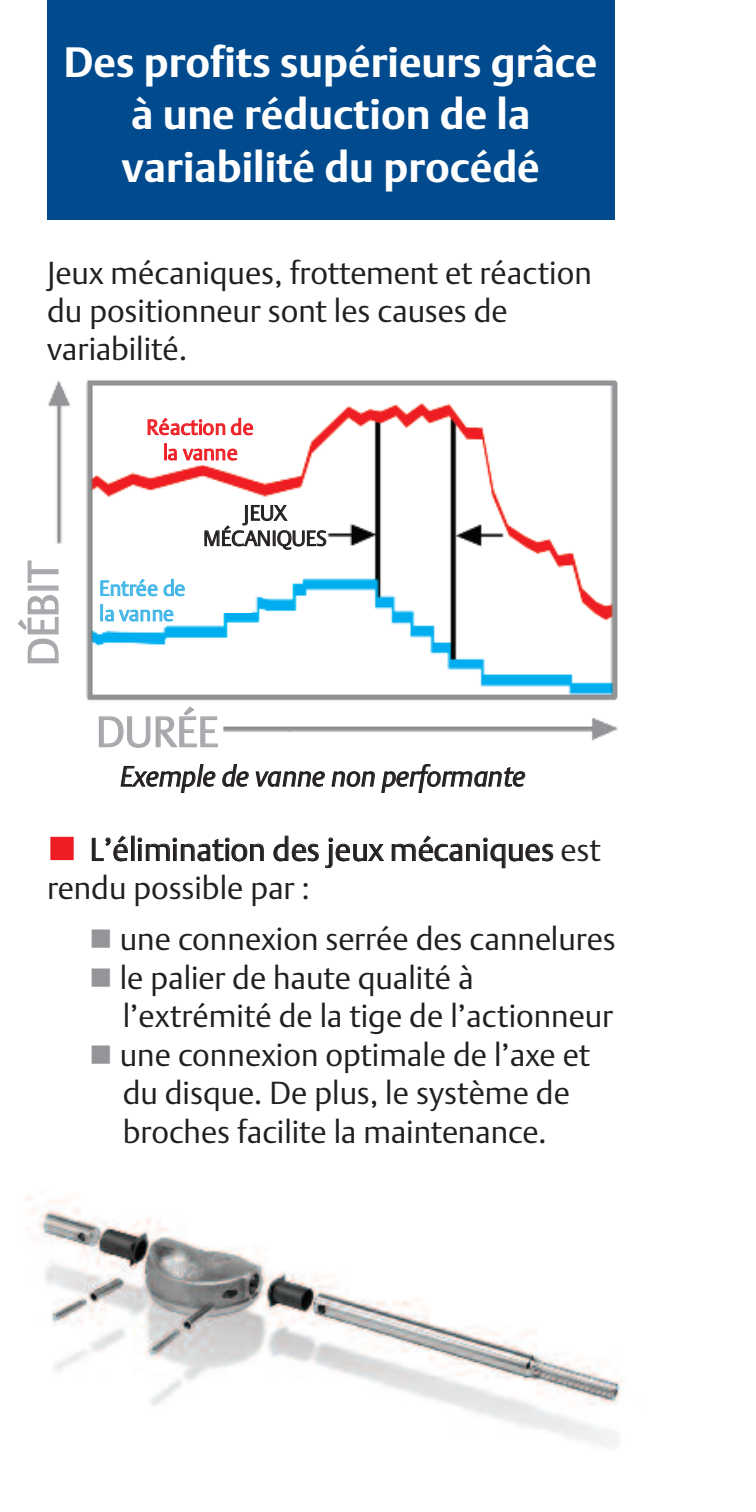
<style>
.page{position:relative;width:756px;height:1512px;background:#fff}
.page>*{position:absolute;margin:0;border:0;box-sizing:border-box;transform-origin:0 0}
.t1{font:700 42px/52.5px "DTL Argo T";color:#fff;text-align:center}
.t2{font:42px "DTL Argo T Light";color:#a8a9ad}
.t3{font:31.5px/38.5px "DTL Argo T Light";color:#231f20}
.t4{font:italic 28px "DTL Argo T Light";letter-spacing:-.005em;color:#231f20}
.t5{font:21px/25.2px "DTL Argo T Light";letter-spacing:.005em;color:#ee1d23;text-align:center}
.t6{font:21px/25.2px "DTL Argo T Light";letter-spacing:.005em;color:#3fb5e8}
.t7{font:21px/25.2px "DTL Argo T Light";letter-spacing:.005em;color:#231f20;text-align:center}
</style>
<div class="page">
<img style="left:26px;top:1195px;width:596px;height:252px">
<div style="left:47px;top:0;width:567px;height:220px;background:#004a8d"></div>
<img style="left:48px;top:380px;width:570px;height:361px">
<div style="left:97px;top:406px;width:206px;height:59px;background:#fff"></div>
<svg style="left:245px;top:494px;width:105px;height:85px"></svg>
<div style="left:116px;top:712px;width:107px;height:37px;background:#fff"></div>
<div style="left:37px;top:546px;width:40px;height:117px;background:#fff"></div>
<div style="left:97px;top:578px;width:155px;height:35px;background:#fff"></div>
<h1 class="t1" style="left:64px;top:36px;width:535px">Des profits supérieurs grâce à une réduction de la variabilité du procédé</h1>
<p class="t3" style="left:47px;top:254px;width:546px">Jeux mécaniques, frottement et réaction du positionneur sont les causes de variabilité.</p>
<p class="t5" style="left:146px;top:415px;width:109px">Réaction de la vanne</p>
<h1 class="t2" style="left:19px;top:666px;width:107px;rotate:-90deg">DÉBIT</h1>
<p class="t6" style="left:99px;top:576px;width:88px">Entrée de la vanne</p>
<p class="t7" style="left:203px;top:500px;width:125px">JEUX<br>MÉCANIQUES</p>
<h1 class="t2" style="left:96px;top:708px;width:124px">DURÉE</h1>
<p class="t4" style="left:120px;top:760px;width:406px">Exemple de vanne non performante</p>
<p class="t3" style="left:47px;top:830px;width:555px;text-indent:43px">L’élimination des jeux mécaniques est rendu possible par :</p>
<p class="t3" style="left:120px;top:920px;width:498px">une connexion serrée des cannelures le palier de haute qualité à l’extrémité de la tige de l’actionneur une connexion optimale de l’axe et du disque. De plus, le système de broches facilite la maintenance.</p>
</div>
